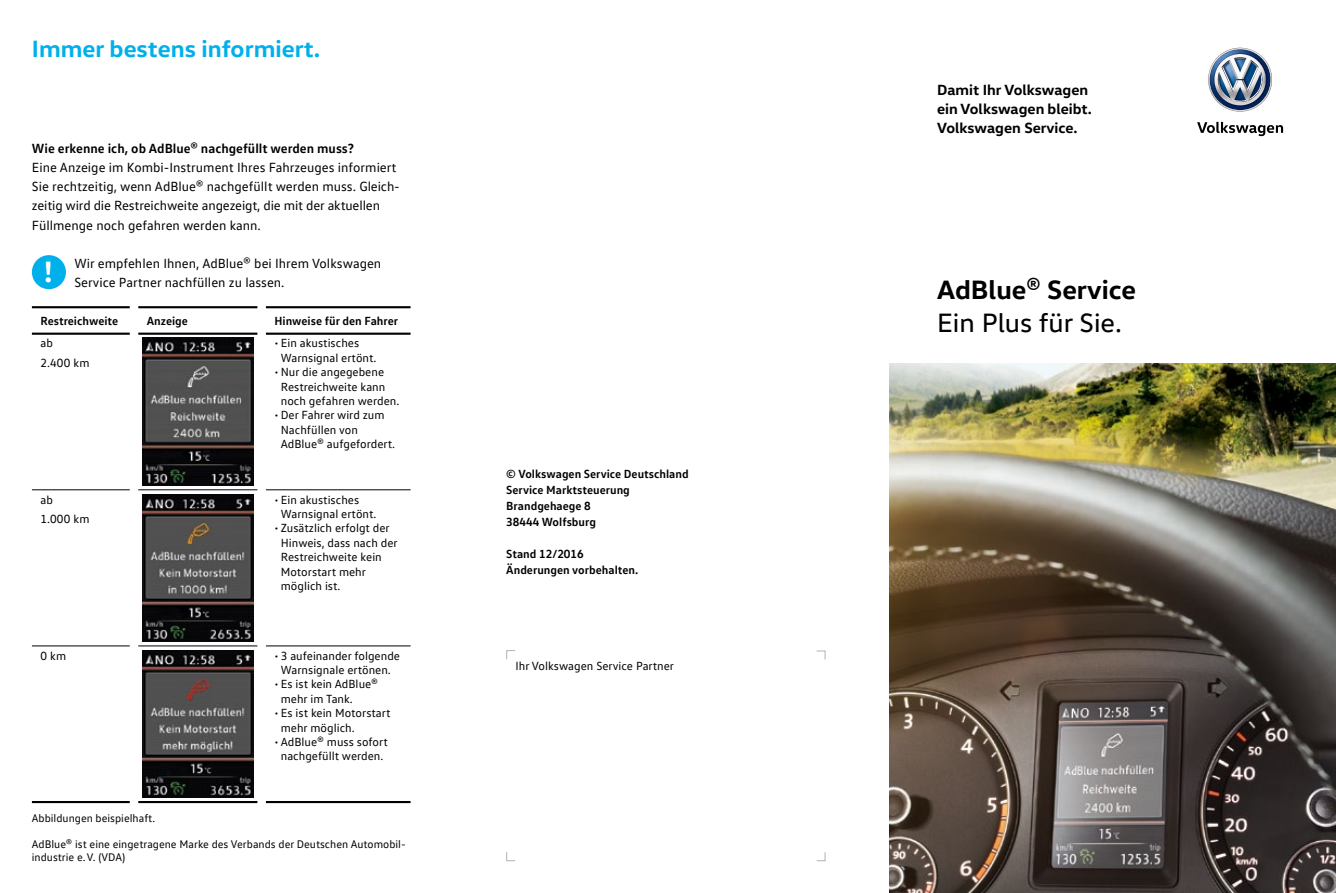
<style>
.page{position:relative;width:1336px;height:893px;background:#fff}
.page>*{position:absolute;margin:0;border:0;box-sizing:border-box;transform-origin:0 0}
.t1{font:700 30px "VW Head";color:#fff}
.t2{font:700 27px "VW Head";color:#000}
.t3{font:27px "VW Head";color:#000}
.t4{font:700 24px "VW Head";color:#00b0eb}
.t5{font:700 15px/19.2px "VW Head";color:#000}
.t6{font:13.5px/19.2px "VW Text";color:#000}
.t7{font:700 13.5px "VW Text";color:#000}
.t8{font:12px/14.4px "VW Text";color:#000}
.t9{font:700 12px/15.9px "VW Text";color:#000}
.t10{font:11.25px/13.5px "VW Text";color:#000}
</style>
<div class="page">
<img style="left:889px;top:364px;width:446px;height:529px">
<svg style="left:1208px;top:48px;width:64px;height:64px"></svg>
<svg style="left:1197px;top:122px;width:85px;height:14px"></svg>
<hr style="left:32px;top:306px;width:98px;height:2px;background:#000">
<hr style="left:32px;top:333px;width:98px;height:2px;background:#000">
<hr style="left:138px;top:306px;width:119px;height:2px;background:#000">
<hr style="left:138px;top:333px;width:119px;height:2px;background:#000">
<hr style="left:266px;top:306px;width:144px;height:2px;background:#000">
<hr style="left:266px;top:333px;width:144px;height:2px;background:#000">
<hr style="left:32px;top:801px;width:98px;height:2px;background:#000">
<hr style="left:138px;top:801px;width:119px;height:2px;background:#000">
<hr style="left:266px;top:801px;width:144px;height:2px;background:#000">
<hr style="left:32px;top:489px;width:98px;height:1px;background:#000">
<hr style="left:32px;top:645px;width:98px;height:1px;background:#000">
<hr style="left:138px;top:489px;width:119px;height:1px;background:#000">
<hr style="left:138px;top:645px;width:119px;height:1px;background:#000">
<hr style="left:266px;top:489px;width:144px;height:1px;background:#000">
<hr style="left:266px;top:645px;width:144px;height:1px;background:#000">
<img style="left:142px;top:338px;width:111px;height:148px">
<img style="left:142px;top:494px;width:111px;height:148px">
<img style="left:142px;top:650px;width:111px;height:148px">
<svg style="left:506px;top:650px;width:9px;height:9px"></svg>
<svg style="left:506px;top:852px;width:9px;height:9px"></svg>
<svg style="left:816px;top:852px;width:9px;height:9px"></svg>
<div style="left:32px;top:255px;width:34px;height:34px;background:#00b0eb;border-radius:50%"></div>
<svg style="left:816px;top:650px;width:9px;height:10px"></svg>
<h3 class="t4" style="left:32px;top:33px;width:290px">Immer bestens informiert.</h3>
<p class="t7" style="left:32px;top:140px;width:323px">Wie erkenne ich, ob AdBlue® nachgefüllt werden muss?</p>
<p class="t6" style="left:32px;top:158px;width:369px">Eine Anzeige im Kombi-Instrument Ihres Fahrzeuges informiert Sie rechtzeitig, wenn AdBlue® nachgefüllt werden muss. Gleich&shy;zeitig wird die Restreichweite angezeigt, die mit der aktuellen Füllmenge noch gefahren werden kann.</p>
<p class="t6" style="left:74px;top:253px;width:308px">Wir empfehlen Ihnen, AdBlue® bei Ihrem Volkswagen<br>Service Partner nachfüllen zu lassen.</p>
<h1 class="t1" style="left:44px;top:252px;width:10px">!</h1>
<p class="t9" style="left:40px;top:313px;width:79px">Restreichweite</p>
<p class="t9" style="left:147px;top:313px;width:43px">Anzeige</p>
<p class="t9" style="left:274px;top:313px;width:125px">Hinweise für den Fahrer</p>
<p class="t8" style="left:40px;top:333px;width:51px;line-height:19.2px">ab<br>2.400 km</p>
<p class="t8" style="left:281px;top:336px;width:97px;text-indent:-6px">• Ein akustisches<br>Warnsignal ertönt.</p>
<p class="t8" style="left:281px;top:365px;width:120px;text-indent:-6px">• Nur die angegebene<br>Restreichweite kann noch gefahren werden.</p>
<p class="t8" style="left:281px;top:408px;width:116px;text-indent:-6px">• Der Fahrer wird zum<br>Nachfüllen von<br>AdBlue® aufgefordert.</p>
<p class="t8" style="left:40px;top:489px;width:51px;line-height:19.2px">ab<br>1.000 km</p>
<p class="t8" style="left:281px;top:492px;width:97px;text-indent:-6px">• Ein akustisches<br>Warnsignal ertönt.</p>
<p class="t8" style="left:281px;top:521px;width:118px;text-indent:-6px">• Zusätzlich erfolgt der<br>Hinweis, dass nach der<br>Restreichweite kein<br>Motorstart mehr möglich ist.</p>
<p class="t8" style="left:40px;top:648px;width:27px">0 km</p>
<p class="t8" style="left:274px;top:648px;width:127px;text-align:center">• 3 aufeinander folgende<br>Warnsignale ertönen.</p>
<p class="t8" style="left:281px;top:677px;width:99px;text-indent:-6px">• Es ist kein AdBlue® mehr im Tank.</p>
<p class="t8" style="left:281px;top:706px;width:111px;text-indent:-6px">• Es ist kein Motorstart mehr möglich.</p>
<p class="t8" style="left:274px;top:734px;width:115px;text-align:center">• AdBlue® muss sofort nachgefüllt werden.</p>
<p class="t10" style="left:32px;top:811px;width:125px">Abbildungen beispielhaft.</p>
<p class="t10" style="left:32px;top:837px;width:375px">AdBlue® ist eine eingetragene Marke des Verbands der Deutschen Automobil&shy;industrie e.V. (VDA)</p>
<p class="t9" style="left:506px;top:466px;width:184px">© Volkswagen Service Deutschland<br>Service Marktsteuerung<br>Brandgehaege 8<br>38444 Wolfsburg</p>
<p class="t9" style="left:506px;top:545px;width:133px">Stand 12/2016<br>Änderungen vorbehalten.</p>
<p class="t8" style="left:515px;top:658px;width:160px">Ihr Volkswagen Service Partner</p>
<p class="t5" style="left:936px;top:79px;width:156px">Damit Ihr Volkswagen ein Volkswagen bleibt.<br>Volkswagen Service.</p>
<h2 class="t2" style="left:936px;top:272px;width:200px">AdBlue® Service</h2>
<h2 class="t3" style="left:936px;top:306px;width:186px">Ein Plus für Sie.</h2>
</div>
